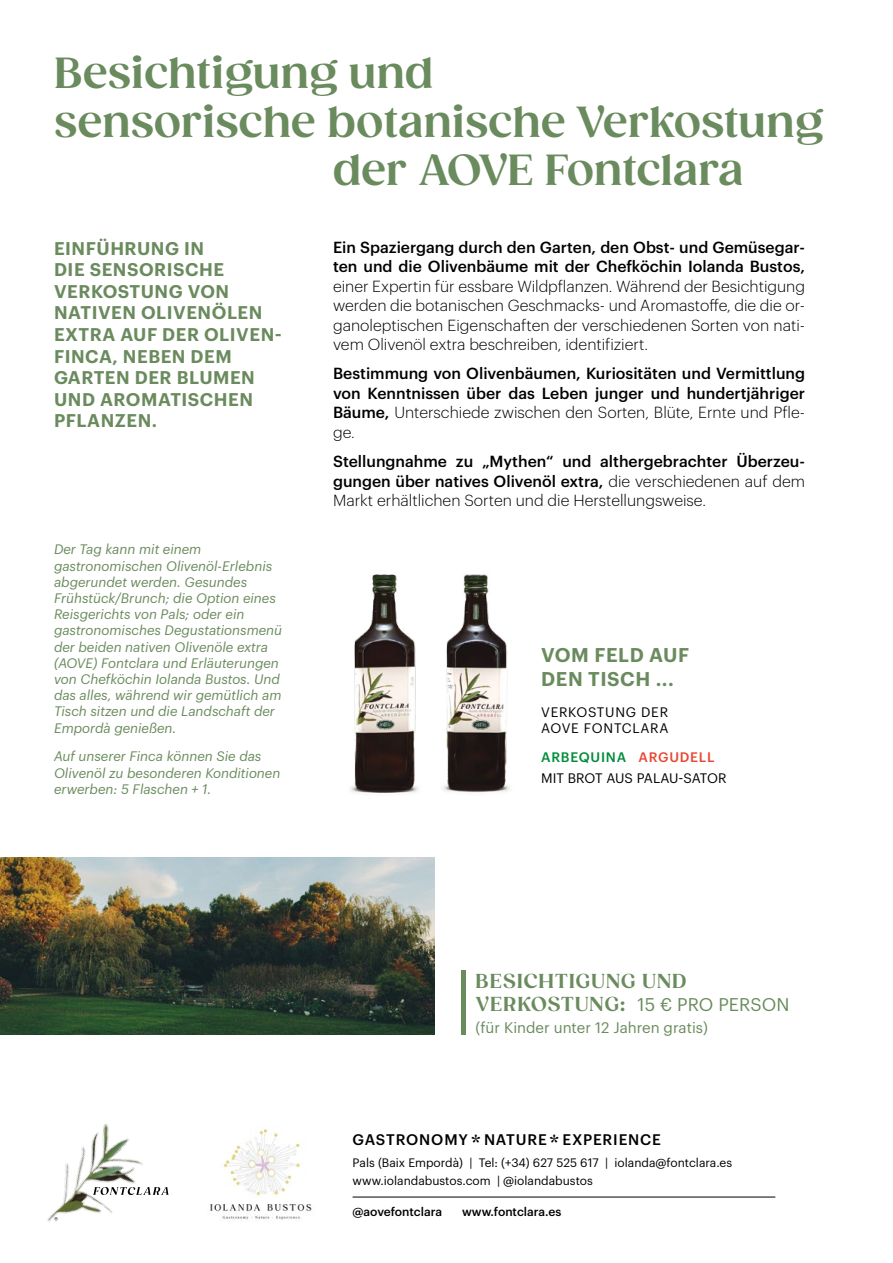
<style>
.page{position:relative;width:893px;height:1263px;background:#fff}
.page>*{position:absolute;margin:0;border:0;box-sizing:border-box;transform-origin:0 0}
.t1{font:700 42px/48.3px "Gazpacho";color:#6a8b5d}
.t2{font:600 19.5px/23.4px "Graphik";letter-spacing:.03em;color:#6a8b5d}
.t3{font:700 19.5px "Gazpacho";letter-spacing:.05em;color:#6a8b5d}
.t4{font:600 18px/21.6px "Graphik";letter-spacing:.03em;color:#6a8b5d}
.t5{font:18px "Graphik";letter-spacing:.005em;color:#6a8b5d}
.t6{font:500 15.75px/19.5px "Graphik";color:#000;text-align:justify}
.t7{font:300 15.75px/19.5px "Graphik";color:#000;text-align:justify}
.t8{font:15px "Graphik";color:#6a8b5d}
.t9{font:500 15px "Graphik";letter-spacing:.05em;color:#000}
.t10{font:italic 13.5px/16.2px "Graphik";color:#6a8b5d}
.t11{font:13.5px/20.4px "Graphik";letter-spacing:-.005em;color:#000}
.t12{font:13.5px/16.5px "Graphik";letter-spacing:.055em;color:#000}
.t13{font:12px/18px "Graphik";color:#000}
.t14{font:500 12px "Graphik";color:#000}
.s1{font-weight:300}
.s2{font-weight:500;color:#008b39}
.s3{font-weight:500;color:#e94734}
.s4{font-family:"Gazpacho";font-weight:700;font-size:19.5px}
.s5{font-family:"Gazpacho";font-weight:700;font-size:21px}
</style>
<div class="page">
<img style="left:351px;top:574px;width:67px;height:219px">
<img style="left:443px;top:574px;width:67px;height:219px">
<img style="left:0;top:857px;width:434px;height:178px">
<div style="left:461px;top:970px;width:5px;height:65px;background:#6a8b5d"></div>
<hr style="left:353px;top:1197px;width:422px;height:1px;background:#000">
<img style="left:210px;top:1129px;width:102px;height:91px">
<svg style="left:163px;top:1187px;width:6px;height:8px"></svg>
<img style="left:47px;top:1123px;width:116px;height:99px">
<h1 class="t1" style="left:54px;top:49px;width:381px">Besichtigung und</h1>
<h1 class="t1" style="left:333px;top:98px;width:492px;text-indent:-278px">sensorische botanische Verkostung der AOVE Fontclara</h1>
<h3 class="t4" style="left:54px;top:236px;width:229px">EINFÜHRUNG IN<br>DIE SENSORISCHE<br>VERKOSTUNG VON<br>NATIVEN OLIVENÖLEN<br>EXTRA AUF DER OLIVEN-<br>FINCA, NEBEN DEM<br>GARTEN DER BLUMEN<br>UND AROMATISCHEN<br>PFLANZEN.</h3>
<p class="t10" style="left:54px;top:540px;width:230px">Der Tag kann mit einem gastronomischen Olivenöl-Erlebnis abgerundet werden. Gesundes<br>Frühstück/Brunch; die Option eines<br>Reisgerichts von Pals; oder ein gastronomisches Degustationsmenü der beiden nativen Olivenöle extra (AOVE) Fontclara und Erläuterungen von Chefköchin Iolanda Bustos. Und das alles, während wir gemütlich am<br>Tisch sitzen und die Landschaft der<br>Empordà genießen.</p>
<p class="t10" style="left:54px;top:747px;width:228px">Auf unserer Finca können Sie das<br>Olivenöl zu besonderen Konditionen erwerben: 5 Flaschen + 1.</p>
<p class="t6" style="left:333px;top:236px;width:474px">Ein Spaziergang durch den Garten, den Obst- und Gemüsegar&shy;ten und die Olivenbäume mit der Chefköchin Iolanda Bustos,</p>
<p class="t7" style="left:333px;top:275px;width:474px">einer Expertin für essbare Wildpflanzen. Während der Besichtigung werden die botanischen Geschmacks- und Aromastoffe, die die or&shy;ganoleptischen Eigenschaften der verschiedenen Sorten von nati&shy;vem Olivenöl extra beschreiben, identifiziert.</p>
<p class="t6" style="left:333px;top:363px;width:474px">Bestimmung von Olivenbäumen, Kuriositäten und Vermittlung von Kenntnissen über das Leben junger und hundertjähriger Bäume, <span class="s1">Unterschiede zwischen den Sorten, Blüte, Ernte und Pfle&shy;ge.</span></p>
<p class="t6" style="left:333px;top:450px;width:474px">Stellungnahme zu „Mythen“ und althergebrachter Überzeu&shy;gungen über natives Olivenöl extra, <span class="s1">die verschiedenen auf dem Markt erhältlichen Sorten und die Herstellungsweise.</span></p>
<h2 class="t2" style="left:541px;top:642px;width:150px">VOM FELD AUF<br>DEN TISCH ...</h2>
<p class="t12" style="left:541px;top:702px;width:129px">VERKOSTUNG DER<br>AOVE FONTCLARA</p>
<p class="t11" style="left:541px;top:746px;width:187px"><span class="s2">ARBEQUINA</span> <span class="s3">ARGUDELL<br></span>MIT BROT AUS PALAU-SATOR</p>
<h2 class="t3" style="left:476px;top:969px;width:212px">BESICHTIGUNG UND</h2>
<h3 class="t5" style="left:476px;top:991px;width:315px"><span class="s4">VERKOSTUNG:</span> 15 € PRO PERSON</h3>
<p class="t8" style="left:476px;top:1016px;width:234px">(für Kinder unter 12 Jahren gratis)</p>
<p class="t9" style="left:353px;top:1128px;width:310px">GASTRONOMY <span class="s5">*</span> NATURE <span class="s5">*</span> EXPERIENCE</p>
<p class="t13" style="left:353px;top:1153px;width:381px">Pals (Baix Empordà) | Tel: (+34) 627 525 617 | iolanda@fontclara.es www.iolandabustos.com | @iolandabustos</p>
<p class="t14" style="left:353px;top:1202px;width:91px">@aovefontclara</p>
<p class="t14" style="left:462px;top:1202px;width:101px">www.fontclara.es</p>
</div>
